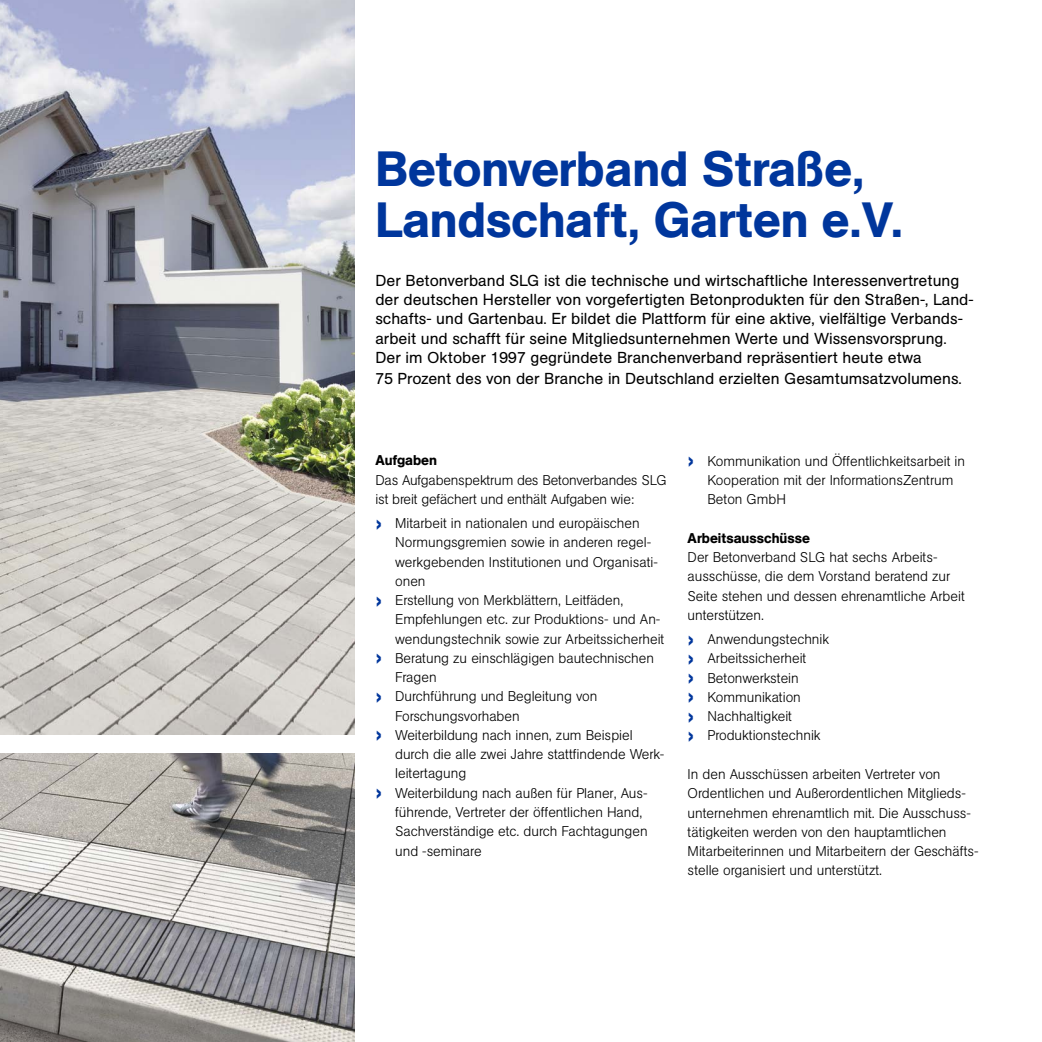
<style>
.page{position:relative;width:1042px;height:1042px;background:#fff}
.page>*{position:absolute;margin:0;border:0;box-sizing:border-box;transform-origin:0 0}
.t1{font:500 49px/50.8px "AG Book Pro";color:#00369c}
.t2{font:15.75px/19.2px "AG Book Pro";color:#000}
.t3{font:300 14px/19.2px "AG Book Pro";color:#000}
.t4{font:500 14px "AG Book Pro";color:#000}
.s1{font-weight:500;font-size:26.25px;color:#00369c}
</style>
<div class="page">
<img style="left:0;top:753px;width:354px;height:289px">
<img style="left:0;top:0;width:354px;height:734px">
<h1 class="t1" style="left:375px;top:143px;width:529px">Betonverband Straße,<br>Landschaft, Garten e.V.</h1>
<p class="t2" style="left:375px;top:270px;width:600px">Der Betonverband SLG ist die technische und wirtschaftliche Interessenvertretung der deutschen Hersteller von vorgefertigten Betonprodukten für den Straßen-, Land&shy;schafts- und Gartenbau. Er bildet die Plattform für eine aktive, vielfältige Verbands&shy;arbeit und schafft für seine Mitgliedsunternehmen Werte und Wissensvorsprung.<br>Der im Oktober 1997 gegründete Branchenverband repräsentiert heute etwa</p>
<p class="t2" style="left:375px;top:368px;width:588px">75 Prozent des von der Branche in Deutschland erzielten Gesamtumsatzvolumens.</p>
<p class="t4" style="left:375px;top:451px;width:63px">Aufgaben</p>
<p class="t3" style="left:375px;top:470px;width:293px">Das Aufgabenspektrum des Betonverbandes SLG ist breit gefächert und enthält Aufgaben wie:</p>
<p class="t3" style="left:375px;top:513px;width:266px"><span class="s1">›</span> Mitarbeit in nationalen und europäischen</p>
<p class="t3" style="left:395px;top:533px;width:258px">Normungsgremien sowie in anderen regel-</p>
<p class="t3" style="left:395px;top:552px;width:264px">werkgebenden Institutionen und Organisati-</p>
<p class="t3" style="left:395px;top:571px;width:32px">onen</p>
<p class="t3" style="left:375px;top:590px;width:249px"><span class="s1">›</span> Erstellung von Merkblättern, Leitfäden,</p>
<p class="t3" style="left:395px;top:610px;width:267px">Empfehlungen etc. zur Produktions- und An-</p>
<p class="t3" style="left:395px;top:629px;width:271px">wendungstechnik sowie zur Arbeitssicherheit</p>
<p class="t3" style="left:375px;top:648px;width:280px"><span class="s1">›</span> Beratung zu einschlägigen bautechnischen</p>
<p class="t3" style="left:395px;top:667px;width:43px">Fragen</p>
<p class="t3" style="left:375px;top:687px;width:223px"><span class="s1">›</span> Durchführung und Begleitung von</p>
<p class="t3" style="left:395px;top:706px;width:126px">Forschungsvorhaben</p>
<p class="t3" style="left:375px;top:725px;width:259px"><span class="s1">›</span> Weiterbildung nach innen, zum Beispiel</p>
<p class="t3" style="left:395px;top:744px;width:270px">durch die alle zwei Jahre stattfindende Werk-</p>
<p class="t3" style="left:395px;top:764px;width:73px">leitertagung</p>
<p class="t3" style="left:375px;top:783px;width:274px"><span class="s1">›</span> Weiterbildung nach außen für Planer, Aus-</p>
<p class="t3" style="left:395px;top:802px;width:249px">führende, Vertreter der öffentlichen Hand,</p>
<p class="t3" style="left:395px;top:821px;width:254px">Sachverständige etc. durch Fachtagungen</p>
<p class="t3" style="left:395px;top:841px;width:88px">und -seminare</p>
<p class="t3" style="left:707px;top:451px;width:259px;text-indent:-20px"><span class="s1">›</span> Kommunikation und Öffentlichkeitsarbeit in<br>Kooperation mit der InformationsZentrum<br>Beton GmbH</p>
<p class="t4" style="left:687px;top:529px;width:124px">Arbeitsausschüsse</p>
<p class="t3" style="left:687px;top:547px;width:279px">Der Betonverband SLG hat sechs Arbeits&shy;ausschüsse, die dem Vorstand beratend zur Seite stehen und dessen ehrenamtliche Arbeit unterstützen.</p>
<p class="t3" style="left:687px;top:629px;width:143px"><span class="s1">›</span> Anwendungstechnik <span class="s1">›</span> Arbeitssicherheit<br><span class="s1">›</span> Betonwerkstein<br><span class="s1">›</span> Kommunikation<br><span class="s1">›</span> Nachhaltigkeit<br><span class="s1">›</span> Produktionstechnik</p>
<p class="t3" style="left:687px;top:764px;width:292px">In den Ausschüssen arbeiten Vertreter von Ordentlichen und Außerordentlichen Mitglieds&shy;unternehmen ehrenamtlich mit. Die Ausschuss&shy;tätigkeiten werden von den hauptamtlichen Mitarbeiterinnen und Mitarbeitern der Geschäfts&shy;stelle organisiert und unterstützt.</p>
</div>
